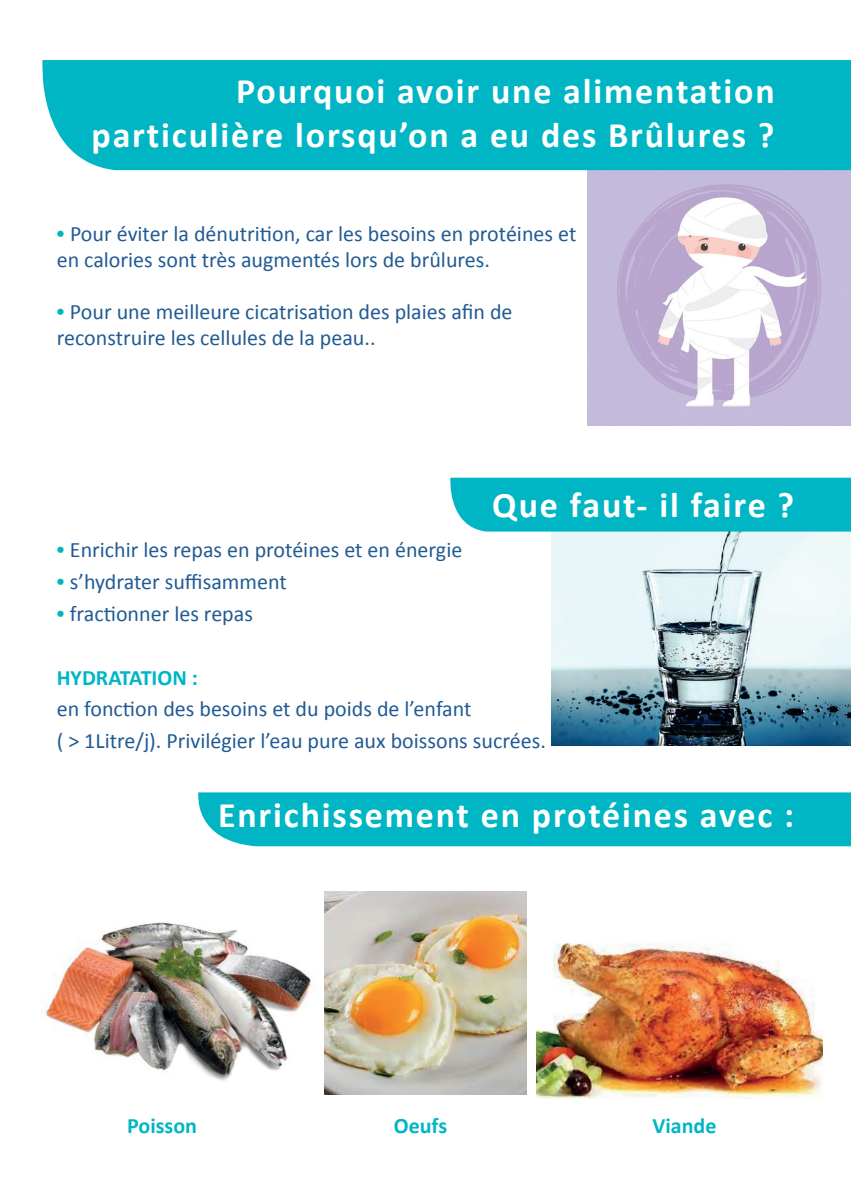
<style>
.page{position:relative;width:851px;height:1191px;background:#fff}
.page>*{position:absolute;margin:0;border:0;box-sizing:border-box;transform-origin:0 0}
.t1{font:700 36px/43.2px "Calibri";letter-spacing:.05em;color:#fff;text-align:right}
.t2{font:22px/26px "Calibri";color:#225b93}
.t3{font:700 22px "Calibri";color:#00b6c4}
.s1{font-family:"Times";color:#00b6c4}
</style>
<div class="page">
<img style="left:551px;top:531px;width:299px;height:214px">
<img style="left:587px;top:170px;width:263px;height:256px">
<div style="left:42px;top:60px;width:808px;height:110px;background:#00b6c4"></div>
<div style="left:450px;top:478px;width:400px;height:53px;background:#00b6c4"></div>
<div style="left:198px;top:792px;width:652px;height:54px;background:#00b6c4"></div>
<img style="left:324px;top:891px;width:203px;height:203px">
<img style="left:41px;top:922px;width:271px;height:159px">
<img style="left:536px;top:943px;width:286px;height:155px">
<h1 class="t1" style="left:91px;top:70px;width:684px">Pourquoi avoir une alimentation particulière lorsqu’on a eu des Brûlures ?</h1>
<p class="t2" style="left:57px;top:220px;width:521px"><span class="s1">•</span> Pour éviter la dénutrition, car les besoins en protéines et en calories sont très augmentés lors de brûlures.</p>
<p class="t2" style="left:57px;top:299px;width:457px"><span class="s1">•</span> Pour une meilleure cicatrisation des plaies afin de reconstruire les cellules de la peau..</p>
<p class="t2" style="left:57px;top:537px;width:407px"><span class="s1">•</span> Enrichir les repas en protéines et en énergie</p>
<p class="t2" style="left:57px;top:569px;width:231px"><span class="s1">•</span> s’hydrater suffisamment</p>
<p class="t2" style="left:57px;top:601px;width:198px"><span class="s1">•</span> fractionner les repas</p>
<h1 class="t1" style="left:492px;top:483px;width:303px">Que faut- il faire ?</h1>
<p class="t3" style="left:57px;top:663px;width:143px">HYDRATATION :</p>
<p class="t2" style="left:57px;top:693px;width:490px;line-height:31.6px">en fonction des besoins et du poids de l’enfant<br>( &gt; 1Litre/j). Privilégier l’eau pure aux boissons sucrées.</p>
<h1 class="t1" style="left:218px;top:794px;width:577px">Enrichissement en protéines avec :</h1>
<p class="t3" style="left:127px;top:1111px;width:71px">Poisson</p>
<p class="t3" style="left:394px;top:1111px;width:55px">Oeufs</p>
<p class="t3" style="left:652px;top:1111px;width:65px">Viande</p>
</div>
